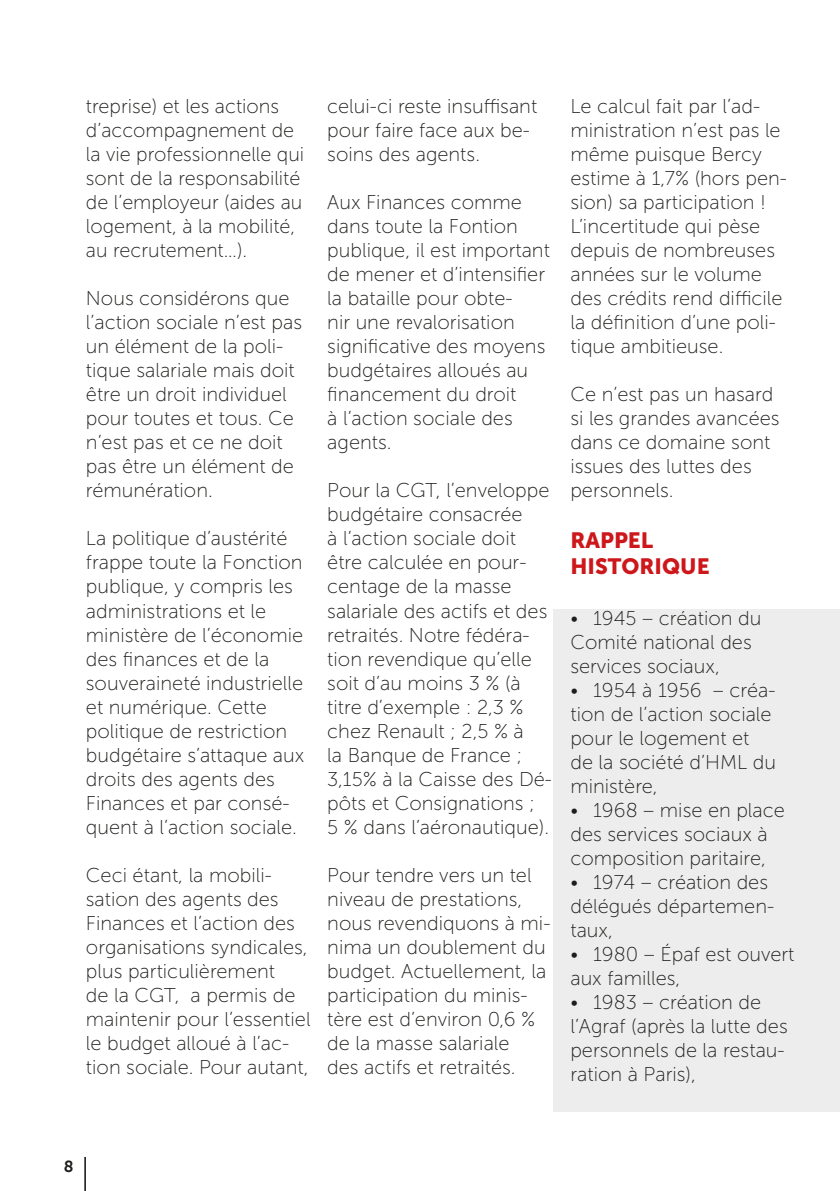
<style>
.page{position:relative;width:840px;height:1191px;background:#fff}
.page>*{position:absolute;margin:0;border:0;box-sizing:border-box;transform-origin:0 0}
.t1{font:22px/26.4px "Museo Sans 900";color:#cd171a}
.t2{font:20px/24px "Museo Sans 100";color:#1d1d1b}
.t3{font:16px "Museo Sans 700";color:#1d1d1b}
</style>
<div class="page">
<div style="left:553px;top:609px;width:286px;height:502px;background:#ededed"></div>
<hr style="left:839px;top:98px;width:1px;height:1013px;background:#ededed">
<hr style="left:839px;top:96px;width:1px;height:513px;background:#1d1d1b">
<hr style="left:84px;top:1157px;width:2px;height:34px;background:#1d1d1b">
<p class="t2" style="left:86px;top:95px;width:220px">treprise) et les actions d’accompagnement de la vie professionnelle qui sont de la responsabilité de l’employeur (aides au logement, à la mobilité, au recrutement…).</p>
<p class="t2" style="left:86px;top:287px;width:217px">Nous considérons que l’action sociale n’est pas un élément de la poli&shy;tique salariale mais doit être un droit individuel pour toutes et tous. Ce n’est pas et ce ne doit pas être un élément de rémunération.</p>
<p class="t2" style="left:86px;top:527px;width:220px">La politique d’austérité frappe toute la Fonction publique, y compris les administrations et le ministère de l’économie des finances et de la souveraineté industrielle et numérique. Cette politique de restriction budgétaire s’attaque aux droits des agents des<br>Finances et par consé&shy;quent à l’action sociale.</p>
<p class="t2" style="left:86px;top:863px;width:226px">Ceci étant, la mobili&shy;sation des agents des<br>Finances et l’action des organisations syndicales, plus particulièrement<br>de la CGT, a permis de maintenir pour l’essentiel le budget alloué à l’ac&shy;tion sociale. Pour autant,</p>
<p class="t2" style="left:327px;top:95px;width:211px">celui-ci reste insuffisant pour faire face aux be&shy;soins des agents.</p>
<p class="t2" style="left:327px;top:191px;width:224px">Aux Finances comme dans toute la Fontion publique, il est important de mener et d’intensifier la bataille pour obte-<br>nir une revalorisation significative des moyens budgétaires alloués au financement du droit<br>à l’action sociale des agents.</p>
<p class="t2" style="left:327px;top:479px;width:226px">Pour la CGT, l’enveloppe budgétaire consacrée<br>à l’action sociale doit être calculée en pour&shy;centage de la masse salariale des actifs et des retraités. Notre fédéra&shy;tion revendique qu’elle soit d’au moins 3 % (à titre d’exemple : 2,3 % chez Renault ; 2,5 % à<br>la Banque de France ;<br>3,15% à la Caisse des Dé&shy;pôts et Consignations ;<br>5 % dans l’aéronautique).</p>
<p class="t2" style="left:327px;top:863px;width:224px">Pour tendre vers un tel niveau de prestations, nous revendiquons à mi&shy;nima un doublement du budget. Actuellement, la participation du minis&shy;tère est d’environ 0,6 % de la masse salariale<br>des actifs et retraités.</p>
<p class="t2" style="left:570px;top:95px;width:218px">Le calcul fait par l’ad&shy;ministration n’est pas le même puisque Bercy estime à 1,7% (hors pen&shy;sion) sa participation !<br>L’incertitude qui pèse depuis de nombreuses années sur le volume des crédits rend difficile la définition d’une poli&shy;tique ambitieuse.</p>
<p class="t2" style="left:570px;top:383px;width:211px">Ce n’est pas un hasard si les grandes avancées dans ce domaine sont issues des luttes des personnels.</p>
<p class="t1" style="left:570px;top:527px;width:141px">RAPPEL<br>HISTORIQUE</p>
<p class="t2" style="left:570px;top:606px;width:192px">• 1945 – création du<br>Comité national des services sociaux,</p>
<p class="t2" style="left:570px;top:678px;width:207px">• 1954 à 1956 – créa&shy;tion de l’action sociale pour le logement et de la société d’HML du ministère,</p>
<p class="t2" style="left:570px;top:798px;width:216px">• 1968 – mise en place des services sociaux à composition paritaire,</p>
<p class="t2" style="left:570px;top:870px;width:205px">• 1974 – création des délégués départemen&shy;taux,</p>
<p class="t2" style="left:570px;top:942px;width:225px">• 1980 – Épaf est ouvert aux familles,</p>
<p class="t2" style="left:570px;top:990px;width:219px">• 1983 – création de l’Agraf (après la lutte des personnels de la restau&shy;ration à Paris),</p>
<p class="t3" style="left:64px;top:1157px;width:11px">8</p>
</div>
